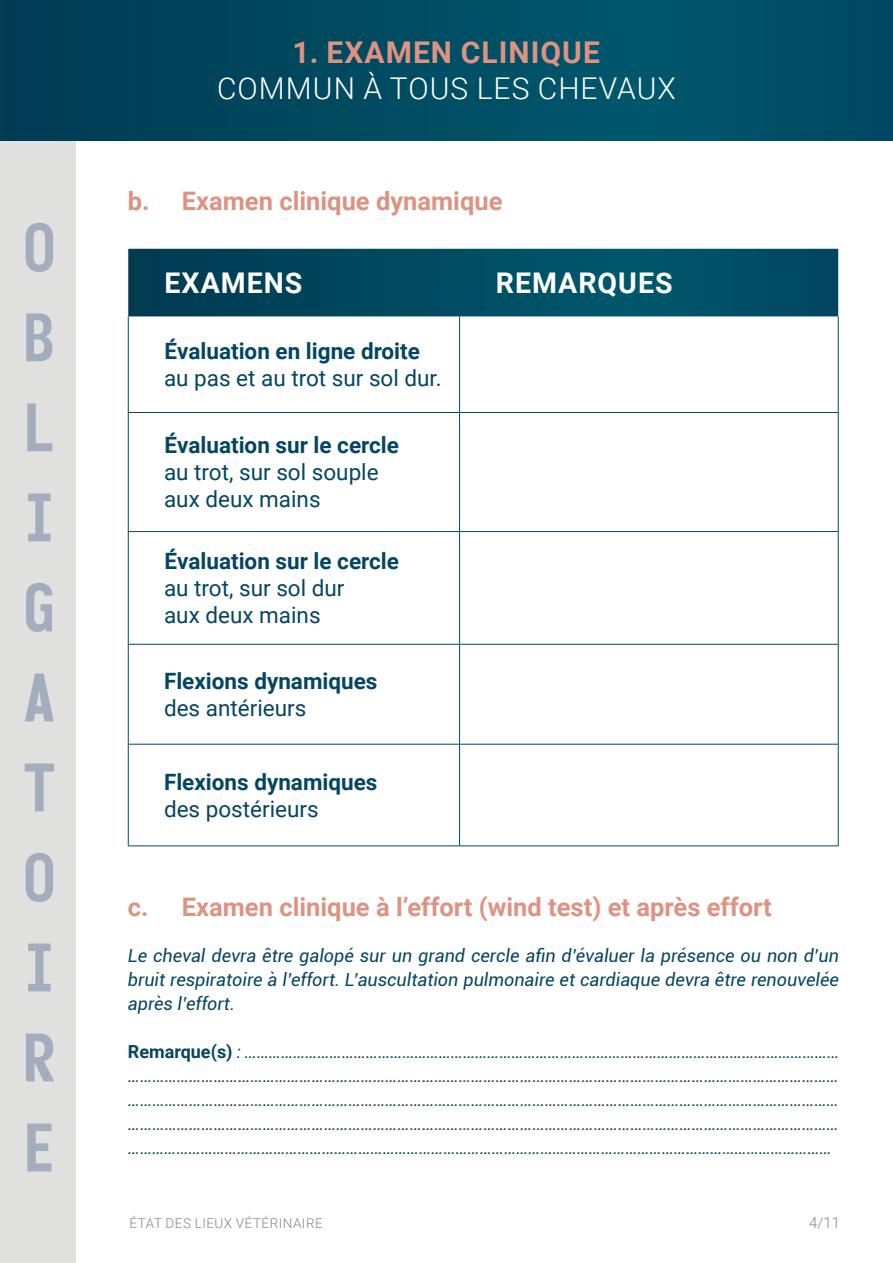
<style>
.page{position:relative;width:893px;height:1263px;background:#fff}
.page>*{position:absolute;margin:0;border:0;box-sizing:border-box;transform-origin:0 0}
.t1{font:66px "Monofonto";color:#a4adbd}
.t2{font:300 30px/36px "Roboto";letter-spacing:.035em;color:#fff;text-align:center}
.t3{font:700 28.5px "Roboto";letter-spacing:.035em;color:#fff}
.t4{font:700 25.5px "Roboto";color:#de9282}
.t5{font:700 22.5px/27px "Roboto";color:#044661}
.t6{font:22.5px/27px "Roboto";color:#044661}
.t7{font:italic 18px/24px "Roboto";color:#044661;text-align:justify}
.t8{font:300 15px "Roboto";color:#878787}
.t9{font:300 13.5px "Roboto";letter-spacing:.035em;color:#878787}
.s1{font-weight:700;color:#de9282}
.s2{font-weight:400}
.s3{font-weight:700}
.s4{font-weight:700;font-style:normal}
</style>
<div class="page">
<div style="left:0;top:126px;width:76px;height:1137px;background:#e0e0df"></div>
<div style="left:0;top:0;width:893px;height:140px;background:linear-gradient(to right,#004056,#00556c)"></div>
<svg style="left:128px;top:249px;width:710px;height:67px;background:#004a60"></svg>
<hr style="left:838px;top:316px;width:1px;height:96px;background:#044661">
<hr style="left:460px;top:412px;width:379px;height:1px;background:#044661">
<hr style="left:838px;top:413px;width:1px;height:118px;background:#044661">
<hr style="left:460px;top:531px;width:379px;height:1px;background:#044661">
<hr style="left:838px;top:532px;width:1px;height:112px;background:#044661">
<hr style="left:460px;top:644px;width:379px;height:1px;background:#044661">
<hr style="left:838px;top:645px;width:1px;height:99px;background:#044661">
<hr style="left:460px;top:744px;width:379px;height:1px;background:#044661">
<hr style="left:838px;top:744px;width:1px;height:101px;background:#044661">
<hr style="left:460px;top:845px;width:379px;height:1px;background:#044661">
<hr style="left:128px;top:316px;width:1px;height:96px;background:#044661">
<hr style="left:459px;top:316px;width:1px;height:96px;background:#044661">
<hr style="left:128px;top:412px;width:332px;height:1px;background:#044661">
<hr style="left:128px;top:413px;width:1px;height:118px;background:#044661">
<hr style="left:459px;top:413px;width:1px;height:118px;background:#044661">
<hr style="left:128px;top:531px;width:332px;height:1px;background:#044661">
<hr style="left:128px;top:532px;width:1px;height:112px;background:#044661">
<hr style="left:459px;top:532px;width:1px;height:112px;background:#044661">
<hr style="left:128px;top:644px;width:332px;height:1px;background:#044661">
<hr style="left:128px;top:645px;width:1px;height:99px;background:#044661">
<hr style="left:459px;top:645px;width:1px;height:99px;background:#044661">
<hr style="left:128px;top:744px;width:332px;height:1px;background:#044661">
<hr style="left:128px;top:744px;width:1px;height:101px;background:#044661">
<hr style="left:459px;top:744px;width:1px;height:101px;background:#044661">
<hr style="left:128px;top:845px;width:332px;height:1px;background:#044661">
<p class="t1" style="left:23px;top:208px;width:35px">O</p>
<p class="t1" style="left:23px;top:298px;width:35px">B</p>
<p class="t1" style="left:23px;top:388px;width:35px">L</p>
<p class="t1" style="left:23px;top:478px;width:35px">I</p>
<p class="t1" style="left:23px;top:568px;width:35px">G</p>
<p class="t1" style="left:23px;top:658px;width:35px">A</p>
<p class="t1" style="left:23px;top:748px;width:35px">T</p>
<p class="t1" style="left:23px;top:838px;width:35px">O</p>
<p class="t1" style="left:23px;top:928px;width:35px">I</p>
<p class="t1" style="left:23px;top:1018px;width:35px">R</p>
<p class="t1" style="left:23px;top:1108px;width:35px">E</p>
<p class="t2" style="left:217px;top:33px;width:460px"><span class="s1">1. EXAMEN CLINIQUE<br></span>COMMUN À TOUS LES CHEVAUX</p>
<p class="t4" style="left:128px;top:184px;width:376px">b. Examen clinique dynamique</p>
<p class="t3" style="left:165px;top:263px;width:139px">EXAMENS</p>
<p class="t3" style="left:496px;top:263px;width:178px">REMARQUES</p>
<p class="t5" style="left:164px;top:337px;width:279px">Évaluation en ligne droite <span class="s2">au pas et au trot sur sol dur.</span></p>
<p class="t6" style="left:164px;top:431px;width:236px"><span class="s3">Évaluation sur le cercle </span>au trot, sur sol souple aux deux mains</p>
<p class="t6" style="left:164px;top:547px;width:236px"><span class="s3">Évaluation sur le cercle </span>au trot, sur sol dur<br>aux deux mains</p>
<p class="t5" style="left:164px;top:667px;width:215px">Flexions dynamiques <span class="s2">des antérieurs</span></p>
<p class="t5" style="left:164px;top:768px;width:215px">Flexions dynamiques <span class="s2">des postérieurs</span></p>
<p class="t4" style="left:128px;top:889px;width:645px">c. Examen clinique à l’effort (wind test) et après effort</p>
<p class="t7" style="left:128px;top:943px;width:713px">Le cheval devra être galopé sur un grand cercle afin d’évaluer la présence ou non d’un bruit respiratoire à l’effort. L’auscultation pulmonaire et cardiaque devra être renouvelée après l’effort.</p>
<p class="t7" style="left:128px;top:1039px;width:713px"><span class="s4">Remarque(s)</span> : …………………………………………………………………………………………………………………………………</p>
<p class="t7" style="left:128px;top:1063px;width:712px">………………………………………………………………………………………………………………………………………………………… ………………………………………………………………………………………………………………………………………………………… ………………………………………………………………………………………………………………………………………………………… …………………………………………………………………………………………………………………………………………………………</p>
<p class="t9" style="left:130px;top:1213px;width:195px">ÉTAT DES LIEUX VÉTÉRINAIRE</p>
<p class="t8" style="left:809px;top:1212px;width:32px">4/11</p>
</div>
